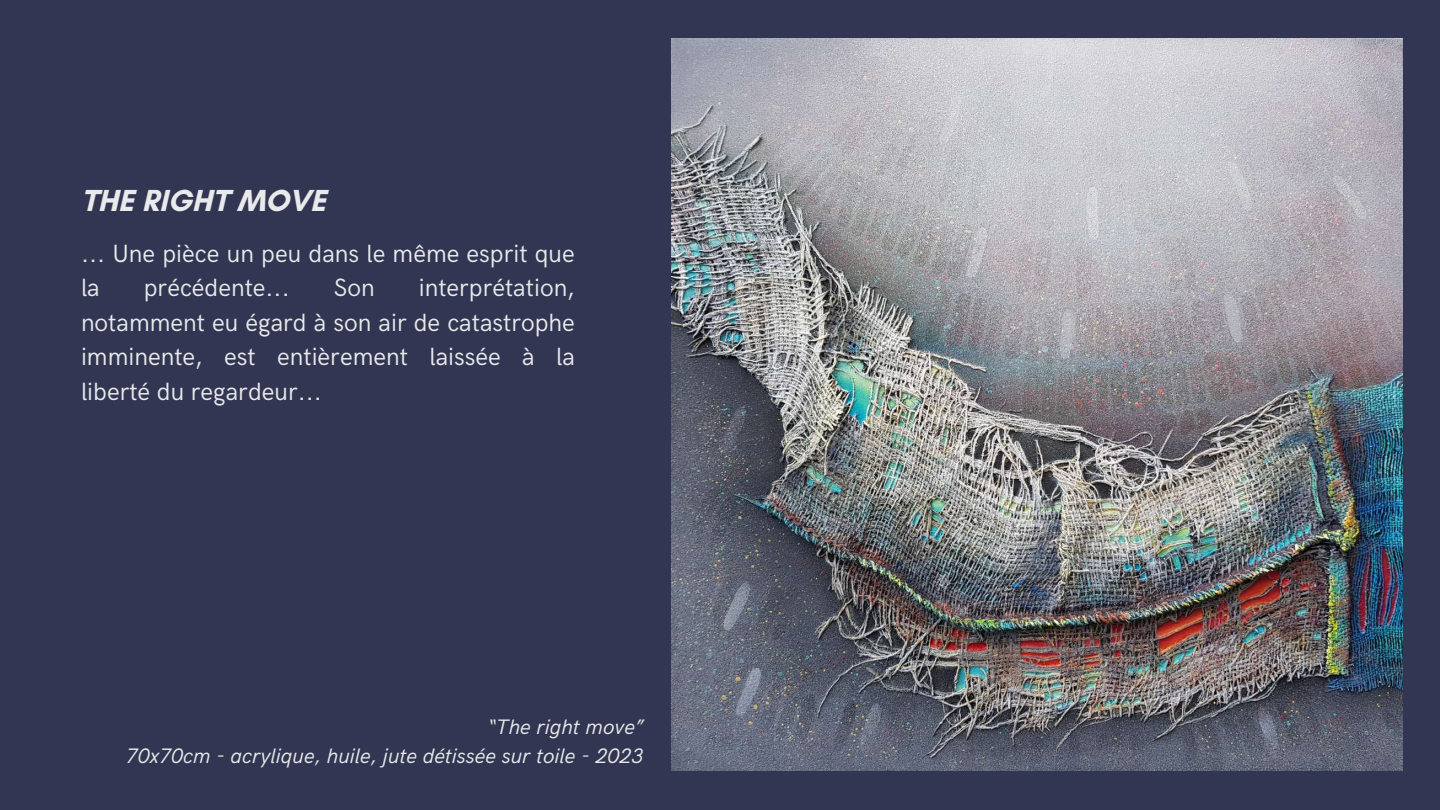
<style>
.page{position:relative;width:1440px;height:810px;background:#333652}
.page>*{position:absolute;margin:0;border:0;box-sizing:border-box;transform-origin:0 0}
.t1{font:700 31px "Glacial Indifference";color:#e9eaec}
.t2{font:25px/34.5px "HK Grotesk";color:#e9eaec}
.t3{font:italic 21px/29.2px "HK Grotesk";color:#e9eaec;text-align:right}
</style>
<div class="page">
<img style="left:671px;top:39px;width:731px;height:731px">
<p class="t1" style="left:81px;top:181px;width:247px">THE RIGHT MOVE</p>
<p class="t2" style="left:81px;top:237px;width:495px">... Une pièce un peu dans le même esprit que la</p>
<p class="t2" style="left:144px;top:272px;width:147px">précédente...</p>
<p class="t2" style="left:334px;top:272px;width:42px">Son</p>
<p class="t2" style="left:81px;top:272px;width:495px;text-align:justify;text-indent:338px">interprétation, notamment eu égard à son air de catastrophe imminente, est entièrement laissée à la liberté du regardeur...</p>
<p class="t3" style="left:126px;top:713px;width:520px">“The right move”<br>70x70cm - acrylique, huile, jute détissée sur toile - 2023</p>
</div>
